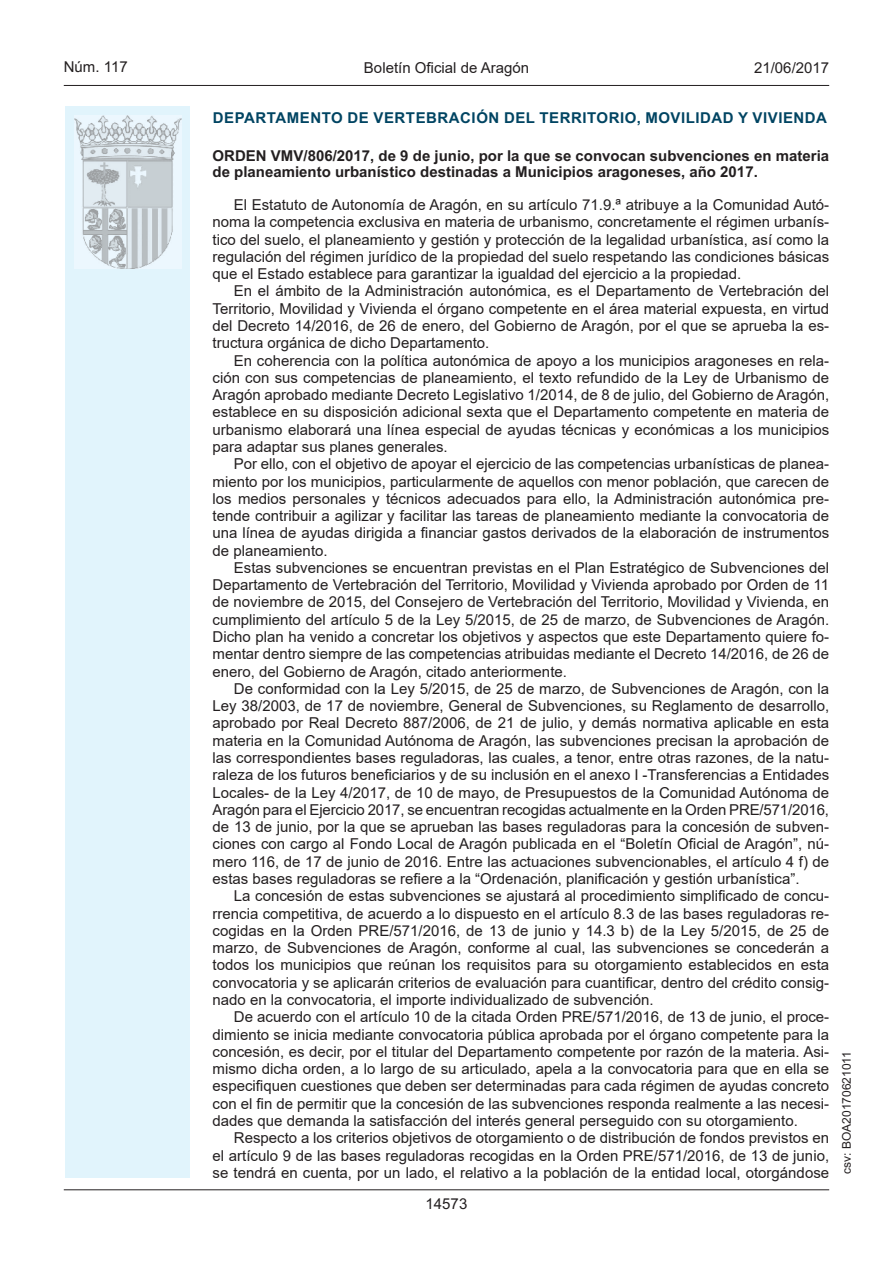
<style>
.page{position:relative;width:893px;height:1263px;background:#fff}
.page>*{position:absolute;margin:0;border:0;box-sizing:border-box;transform-origin:0 0}
.inicio_de_parrafo{font:15px/17.2px "Arial";color:#231f20;text-align:justify}
.Titulo_text{font:700 15px/16.5px "Arial";color:#231f20}
.emisor_text{font:700 15px "Arial";letter-spacing:.035em;color:#004462}
.estilo_head-c{font:15px "Arial";color:#231f20}
.estilo_head-d{font:15px "Arial MT2";color:#231f20}
.estilo_head-i{font:15px "Arial MT2";color:#231f20}
.numero_pagina{font:15px "Arial MT2";color:#231f20}
.estilo_head-i-2{font:12px "Arial MT2";color:#231f20}
</style>
<div class="page">
<div style="left:65px;top:106px;width:125px;height:1072px;background:#e1f4fc"></div>
<img style="left:75px;top:115px;width:106px;height:153px">
<hr style="left:64px;top:85px;width:765px;height:1px;background:#231f20">
<hr style="left:64px;top:1189px;width:765px;height:1px;background:#231f20">
<p class="estilo_head-i" style="left:64px;top:57px;width:65px">Núm. 117</p>
<p class="estilo_head-c" style="left:364px;top:57px;width:167px">Boletín Oficial de Aragón</p>
<p class="estilo_head-d" style="left:754px;top:57px;width:77px">21/06/2017</p>
<p class="emisor_text" style="left:213px;top:107px;width:616px">DEPARTAMENTO DE VERTEBRACIÓN DEL TERRITORIO, MOVILIDAD Y VIVIENDA</p>
<p class="Titulo_text" style="left:213px;top:147px;width:618px">ORDEN VMV/806/2017, de 9 de junio, por la que se convocan subvenciones en materia de planeamiento urbanístico destinadas a Municipios aragoneses, año 2017.</p>
<p class="inicio_de_parrafo" style="left:213px;top:196px;width:618px;text-indent:21px">El Estatuto de Autonomía de Aragón, en su artículo 71.9.ª atribuye a la Comunidad Autó&shy;noma la competencia exclusiva en materia de urbanismo, concretamente el régimen urbanís&shy;tico del suelo, el planeamiento y gestión y protección de la legalidad urbanística, así como la regulación del régimen jurídico de la propiedad del suelo respetando las condiciones básicas que el Estado establece para garantizar la igualdad del ejercicio a la propiedad.</p>
<p class="inicio_de_parrafo" style="left:213px;top:282px;width:618px;text-indent:21px">En el ámbito de la Administración autonómica, es el Departamento de Vertebración del Territorio, Movilidad y Vivienda el órgano competente en el área material expuesta, en virtud del Decreto 14/2016, de 26 de enero, del Gobierno de Aragón, por el que se aprueba la es&shy;tructura orgánica de dicho Departamento.</p>
<p class="inicio_de_parrafo" style="left:213px;top:351px;width:618px;text-indent:21px">En coherencia con la política autonómica de apoyo a los municipios aragoneses en rela&shy;ción con sus competencias de planeamiento, el texto refundido de la Ley de Urbanismo de Aragón aprobado mediante Decreto Legislativo 1/2014, de 8 de julio, del Gobierno de Aragón, establece en su disposición adicional sexta que el Departamento competente en materia de urbanismo elaborará una línea especial de ayudas técnicas y económicas a los municipios para adaptar sus planes generales.</p>
<p class="inicio_de_parrafo" style="left:213px;top:455px;width:618px;text-indent:21px">Por ello, con el objetivo de apoyar el ejercicio de las competencias urbanísticas de planea&shy;miento por los municipios, particularmente de aquellos con menor población, que carecen de los medios personales y técnicos adecuados para ello, la Administración autonómica pre&shy;tende contribuir a agilizar y facilitar las tareas de planeamiento mediante la convocatoria de una línea de ayudas dirigida a financiar gastos derivados de la elaboración de instrumentos de planeamiento.</p>
<p class="inicio_de_parrafo" style="left:213px;top:559px;width:618px;text-indent:21px">Estas subvenciones se encuentran previstas en el Plan Estratégico de Subvenciones del Departamento de Vertebración del Territorio, Movilidad y Vivienda aprobado por Orden de 11 de noviembre de 2015, del Consejero de Vertebración del Territorio, Movilidad y Vivienda, en cumplimiento del artículo 5 de la Ley 5/2015, de 25 de marzo, de Subvenciones de Aragón.<br>Dicho plan ha venido a concretar los objetivos y aspectos que este Departamento quiere fo&shy;mentar dentro siempre de las competencias atribuidas mediante el Decreto 14/2016, de 26 de enero, del Gobierno de Aragón, citado anteriormente.</p>
<p class="inicio_de_parrafo" style="left:213px;top:680px;width:618px;text-indent:21px">De conformidad con la Ley 5/2015, de 25 de marzo, de Subvenciones de Aragón, con la Ley 38/2003, de 17 de noviembre, General de Subvenciones, su Reglamento de desarrollo, aprobado por Real Decreto 887/2006, de 21 de julio, y demás normativa aplicable en esta materia en la Comunidad Autónoma de Aragón, las subvenciones precisan la aprobación de las correspondientes bases reguladoras, las cuales, a tenor, entre otras razones, de la natu&shy;raleza de los futuros beneficiarios y de su inclusión en el anexo I -Transferencias a Entidades Locales- de la Ley 4/2017, de 10 de mayo, de Presupuestos de la Comunidad Autónoma de Aragón para el Ejercicio 2017, se encuentran recogidas actualmente en la Orden PRE/571/2016, de 13 de junio, por la que se aprueban las bases reguladoras para la concesión de subven&shy;ciones con cargo al Fondo Local de Aragón publicada en el “Boletín Oficial de Aragón”, nú&shy;mero 116, de 17 de junio de 2016. Entre las actuaciones subvencionables, el artículo 4 f) de estas bases reguladoras se refiere a la “Ordenación, planificación y gestión urbanística”.</p>
<p class="inicio_de_parrafo" style="left:213px;top:887px;width:618px;text-indent:21px">La concesión de estas subvenciones se ajustará al procedimiento simplificado de concu&shy;rrencia competitiva, de acuerdo a lo dispuesto en el artículo 8.3 de las bases reguladoras re&shy;cogidas en la Orden PRE/571/2016, de 13 de junio y 14.3 b) de la Ley 5/2015, de 25 de marzo, de Subvenciones de Aragón, conforme al cual, las subvenciones se concederán a todos los municipios que reúnan los requisitos para su otorgamiento establecidos en esta convocatoria y se aplicarán criterios de evaluación para cuantificar, dentro del crédito consig&shy;nado en la convocatoria, el importe individualizado de subvención.</p>
<p class="inicio_de_parrafo" style="left:213px;top:1008px;width:618px;text-indent:21px">De acuerdo con el artículo 10 de la citada Orden PRE/571/2016, de 13 de junio, el proce&shy;dimiento se inicia mediante convocatoria pública aprobada por el órgano competente para la concesión, es decir, por el titular del Departamento competente por razón de la materia. Asi&shy;mismo dicha orden, a lo largo de su articulado, apela a la convocatoria para que en ella se especifiquen cuestiones que deben ser determinadas para cada régimen de ayudas concreto con el fin de permitir que la concesión de las subvenciones responda realmente a las necesi&shy;dades que demanda la satisfacción del interés general perseguido con su otorgamiento.</p>
<p class="inicio_de_parrafo" style="left:213px;top:1129px;width:618px;text-indent:21px">Respecto a los criterios objetivos de otorgamiento o de distribución de fondos previstos en el artículo 9 de las bases reguladoras recogidas en la Orden PRE/571/2016, de 13 de junio, se tendrá en cuenta, por un lado, el relativo a la población de la entidad local, otorgándose</p>
<p class="numero_pagina" style="left:426px;top:1193px;width:43px">14573</p>
<p class="estilo_head-i-2" style="left:838px;top:1174px;width:124px;rotate:-90deg">csv: BOA20170621011</p>
</div>
